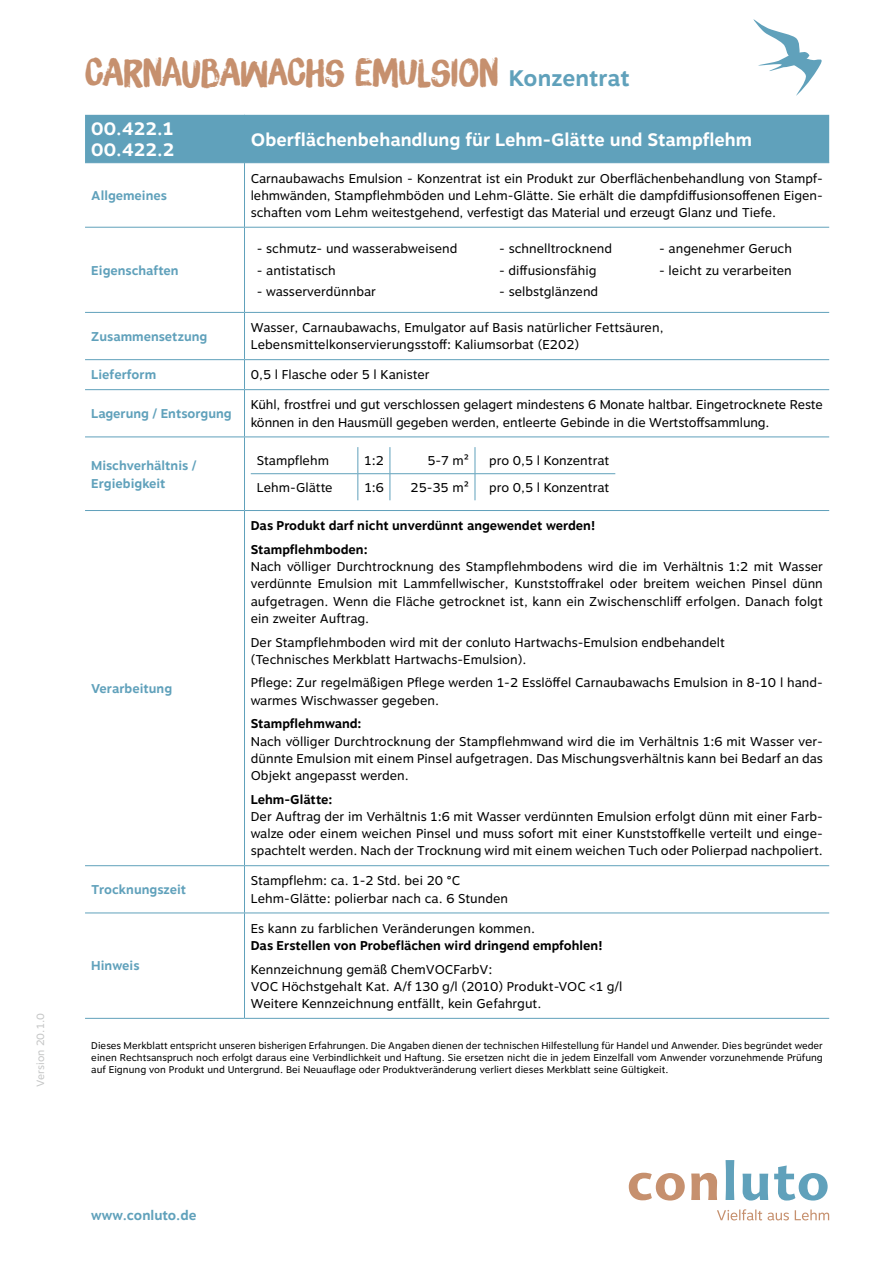
<style>
.page{position:relative;width:893px;height:1263px;background:#fff}
.page>*{position:absolute;margin:0;border:0;box-sizing:border-box;transform-origin:0 0}
.t1{font:37.5px "Brush Up";color:#c6906e}
.t2{font:700 18px/21.6px "Motiva Sans";color:#fff}
.t3{font:700 13.5px "Motiva Sans";color:#60a1bb}
.t4{font:12.75px/17.2px "Motiva Sans";color:#000}
.t5{font:700 12.75px/23.7px "Motiva Sans";color:#000}
.t6{font:700 12.75px/18px "Motiva Sans";color:#60a1bb}
.t7{font:10.5px "Motiva Sans";color:#c5c6c6}
.t8{font:9.75px/11.7px "Motiva Sans";color:#000;text-align:justify}
.s1{font-family:"Motiva Sans";font-weight:700;font-size:22.5px;color:#60a1bb}
</style>
<div class="page">
<svg style="left:717px;top:1209px;width:112px;height:11px"></svg>
<svg style="left:726px;top:1160px;width:8px;height:40px"></svg>
<svg style="left:742px;top:1174px;width:26px;height:26px"></svg>
<svg style="left:774px;top:1165px;width:54px;height:35px"></svg>
<svg style="left:629px;top:1173px;width:56px;height:27px"></svg>
<svg style="left:691px;top:1173px;width:26px;height:27px"></svg>
<svg style="left:753px;top:19px;width:69px;height:77px"></svg>
<div style="left:85px;top:115px;width:744px;height:47px;background:#60a1bb"></div>
<hr style="left:244px;top:115px;width:1px;height:47px;background:#60a1bb">
<hr style="left:85px;top:162px;width:159px;height:1px;background:#60a1bb">
<hr style="left:244px;top:162px;width:585px;height:1px;background:#60a1bb">
<hr style="left:244px;top:163px;width:1px;height:64px;background:#60a1bb">
<hr style="left:85px;top:227px;width:159px;height:1px;background:#60a1bb">
<hr style="left:244px;top:227px;width:585px;height:1px;background:#60a1bb">
<hr style="left:244px;top:228px;width:1px;height:84px;background:#60a1bb">
<hr style="left:85px;top:312px;width:159px;height:1px;background:#60a1bb">
<hr style="left:244px;top:312px;width:585px;height:1px;background:#60a1bb">
<hr style="left:244px;top:313px;width:1px;height:46px;background:#60a1bb">
<hr style="left:85px;top:359px;width:159px;height:1px;background:#60a1bb">
<hr style="left:244px;top:359px;width:585px;height:1px;background:#60a1bb">
<svg style="left:244px;top:360px;width:1px;height:29px"></svg>
<hr style="left:85px;top:389px;width:159px;height:1px;background:#60a1bb">
<hr style="left:244px;top:389px;width:585px;height:1px;background:#60a1bb">
<hr style="left:244px;top:390px;width:1px;height:46px;background:#60a1bb">
<hr style="left:85px;top:436px;width:159px;height:1px;background:#60a1bb">
<hr style="left:244px;top:436px;width:585px;height:1px;background:#60a1bb">
<hr style="left:244px;top:437px;width:1px;height:73px;background:#60a1bb">
<hr style="left:85px;top:510px;width:159px;height:1px;background:#60a1bb">
<hr style="left:244px;top:510px;width:585px;height:1px;background:#60a1bb">
<hr style="left:244px;top:511px;width:1px;height:354px;background:#60a1bb">
<hr style="left:85px;top:865px;width:159px;height:1px;background:#60a1bb">
<hr style="left:244px;top:865px;width:585px;height:1px;background:#60a1bb">
<hr style="left:244px;top:866px;width:1px;height:46px;background:#60a1bb">
<hr style="left:85px;top:912px;width:159px;height:1px;background:#60a1bb">
<hr style="left:244px;top:912px;width:585px;height:1px;background:#60a1bb">
<hr style="left:244px;top:913px;width:1px;height:105px;background:#60a1bb">
<hr style="left:85px;top:1018px;width:159px;height:1px;background:#60a1bb">
<hr style="left:244px;top:1018px;width:585px;height:1px;background:#60a1bb">
<hr style="left:251px;top:473px;width:107px;height:1px;background:#60a1bb">
<svg style="left:358px;top:447px;width:1px;height:53px"></svg>
<hr style="left:358px;top:473px;width:32px;height:1px;background:#60a1bb">
<svg style="left:390px;top:447px;width:1px;height:53px"></svg>
<hr style="left:390px;top:473px;width:85px;height:1px;background:#60a1bb">
<svg style="left:475px;top:447px;width:1px;height:53px"></svg>
<hr style="left:475px;top:473px;width:140px;height:1px;background:#60a1bb">
<p class="t7" style="left:33px;top:1086px;width:75px;rotate:-90deg">Version 20.1.0</p>
<h1 class="t1" style="left:85px;top:50px;width:546px">CARNAUBAWACHS EMULSION <span class="s1">Konzentrat</span></h1>
<h2 class="t2" style="left:91px;top:118px;width:85px">00.422.1<br>00.422.2</h2>
<h2 class="t2" style="left:251px;top:129px;width:503px">Oberflächenbehandlung für Lehm-Glätte und Stampflehm</h2>
<p class="t6" style="left:91px;top:187px;width:77px">Allgemeines</p>
<p class="t4" style="left:251px;top:170px;width:574px;text-align:justify">Carnaubawachs Emulsion - Konzentrat ist ein Produkt zur Oberflächenbehandlung von Stampf&shy;lehmwänden, Stampflehmböden und Lehm-Glätte. Sie erhält die dampfdiffusionsoffenen Eigen&shy;schaften vom Lehm weitestgehend, verfestigt das Material und erzeugt Glanz und Tiefe.</p>
<p class="t6" style="left:91px;top:261px;width:89px">Eigenschaften</p>
<p class="t4" style="left:257px;top:240px;width:202px">- schmutz- und wasserabweisend</p>
<p class="t4" style="left:499px;top:240px;width:114px">- schnelltrocknend</p>
<p class="t4" style="left:659px;top:240px;width:134px">- angenehmer Geruch</p>
<p class="t4" style="left:257px;top:262px;width:81px">- antistatisch</p>
<p class="t4" style="left:499px;top:262px;width:99px">- diffusionsfähig</p>
<p class="t4" style="left:659px;top:262px;width:134px">- leicht zu verarbeiten</p>
<p class="t4" style="left:257px;top:283px;width:121px">- wasserverdünnbar</p>
<p class="t4" style="left:499px;top:283px;width:101px">- selbstglänzend</p>
<p class="t6" style="left:91px;top:328px;width:118px">Zusammensetzung</p>
<p class="t4" style="left:251px;top:319px;width:414px">Wasser, Carnaubawachs, Emulgator auf Basis natürlicher Fettsäuren,<br>Lebensmittelkonservierungsstoff: Kaliumsorbat (E202)</p>
<p class="t6" style="left:91px;top:366px;width:67px">Lieferform</p>
<p class="t4" style="left:251px;top:366px;width:180px">0,5 l Flasche oder 5 l Kanister</p>
<p class="t6" style="left:91px;top:405px;width:142px">Lagerung / Entsorgung</p>
<p class="t4" style="left:251px;top:396px;width:574px">Kühl, frostfrei und gut verschlossen gelagert mindestens 6 Monate haltbar. Eingetrocknete Reste können in den Hausmüll gegeben werden, entleerte Gebinde in die Wertstoffsammlung.</p>
<p class="t6" style="left:91px;top:456px;width:107px">Mischverhältnis /<br>Ergiebigkeit</p>
<p class="t4" style="left:257px;top:452px;width:74px">Stampflehm</p>
<p class="t4" style="left:365px;top:452px;width:21px">1:2</p>
<p class="t4" style="left:427px;top:452px;width:43px">5-7 m2</p>
<p class="t4" style="left:489px;top:452px;width:122px">pro 0,5 l Konzentrat</p>
<p class="t4" style="left:257px;top:479px;width:77px">Lehm-Glätte</p>
<p class="t4" style="left:365px;top:479px;width:21px">1:6</p>
<p class="t4" style="left:411px;top:479px;width:60px">25-35 m2</p>
<p class="t4" style="left:489px;top:479px;width:122px">pro 0,5 l Konzentrat</p>
<p class="t6" style="left:91px;top:680px;width:82px">Verarbeitung</p>
<p class="t5" style="left:251px;top:514px;width:346px">Das Produkt darf nicht unverdünnt angewendet werden!<br>Stampflehmboden:</p>
<p class="t4" style="left:251px;top:558px;width:574px;text-align:justify">Nach völliger Durchtrocknung des Stampflehmbodens wird die im Verhältnis 1:2 mit Wasser verdünnte Emulsion mit Lammfellwischer, Kunststoffrakel oder breitem weichen Pinsel dünn aufgetragen. Wenn die Fläche getrocknet ist, kann ein Zwischenschliff erfolgen. Danach folgt ein zweiter Auftrag.</p>
<p class="t4" style="left:251px;top:634px;width:476px">Der Stampflehmboden wird mit der conluto Hartwachs-Emulsion endbehandelt (Technisches Merkblatt Hartwachs-Emulsion).</p>
<p class="t4" style="left:251px;top:674px;width:574px">Pflege: Zur regelmäßigen Pflege werden 1-2 Esslöffel Carnaubawachs Emulsion in 8-10 l hand&shy;warmes Wischwasser gegeben.</p>
<p class="t5" style="left:251px;top:712px;width:112px">Stampflehmwand:</p>
<p class="t4" style="left:251px;top:733px;width:574px;text-align:justify">Nach völliger Durchtrocknung der Stampflehmwand wird die im Verhältnis 1:6 mit Wasser ver&shy;dünnte Emulsion mit einem Pinsel aufgetragen. Das Mischungsverhältnis kann bei Bedarf an das Objekt angepasst werden.</p>
<p class="t5" style="left:251px;top:788px;width:83px">Lehm-Glätte:</p>
<p class="t4" style="left:251px;top:808px;width:574px;text-align:justify">Der Auftrag der im Verhältnis 1:6 mit Wasser verdünnten Emulsion erfolgt dünn mit einer Farb&shy;walze oder einem weichen Pinsel und muss sofort mit einer Kunststoffkelle verteilt und einge&shy;spachtelt werden. Nach der Trocknung wird mit einem weichen Tuch oder Polierpad nachpoliert.</p>
<p class="t6" style="left:91px;top:881px;width:96px">Trocknungszeit</p>
<p class="t4" style="left:251px;top:872px;width:259px">Stampflehm: ca. 1-2 Std. bei 20 °C<br>Lehm-Glätte: polierbar nach ca. 6 Stunden</p>
<p class="t4" style="left:251px;top:920px;width:286px">Es kann zu farblichen Veränderungen kommen.</p>
<p class="t5" style="left:251px;top:934px;width:353px">Das Erstellen von Probeflächen wird dringend empfohlen!</p>
<p class="t4" style="left:251px;top:961px;width:373px">Kennzeichnung gemäß ChemVOCFarbV:<br>VOC Höchstgehalt Kat. A/f 130 g/l (2010) Produkt-VOC &lt;1 g/l<br>Weitere Kennzeichnung entfällt, kein Gefahrgut.</p>
<p class="t8" style="left:91px;top:1040px;width:733px">Dieses Merkblatt entspricht unseren bisherigen Erfahrungen. Die Angaben dienen der technischen Hilfestellung für Handel und Anwender. Dies begründet weder einen Rechtsanspruch noch erfolgt daraus eine Verbindlichkeit und Haftung. Sie ersetzen nicht die in jedem Einzelfall vom Anwender vorzunehmende Prüfung auf Eignung von Produkt und Untergrund. Bei Neuauflage oder Produktveränderung verliert dieses Merkblatt seine Gültigkeit.</p>
<p class="t6" style="left:91px;top:957px;width:50px">Hinweis</p>
<p class="t3" style="left:91px;top:1206px;width:107px">www.conluto.de</p>
</div>
